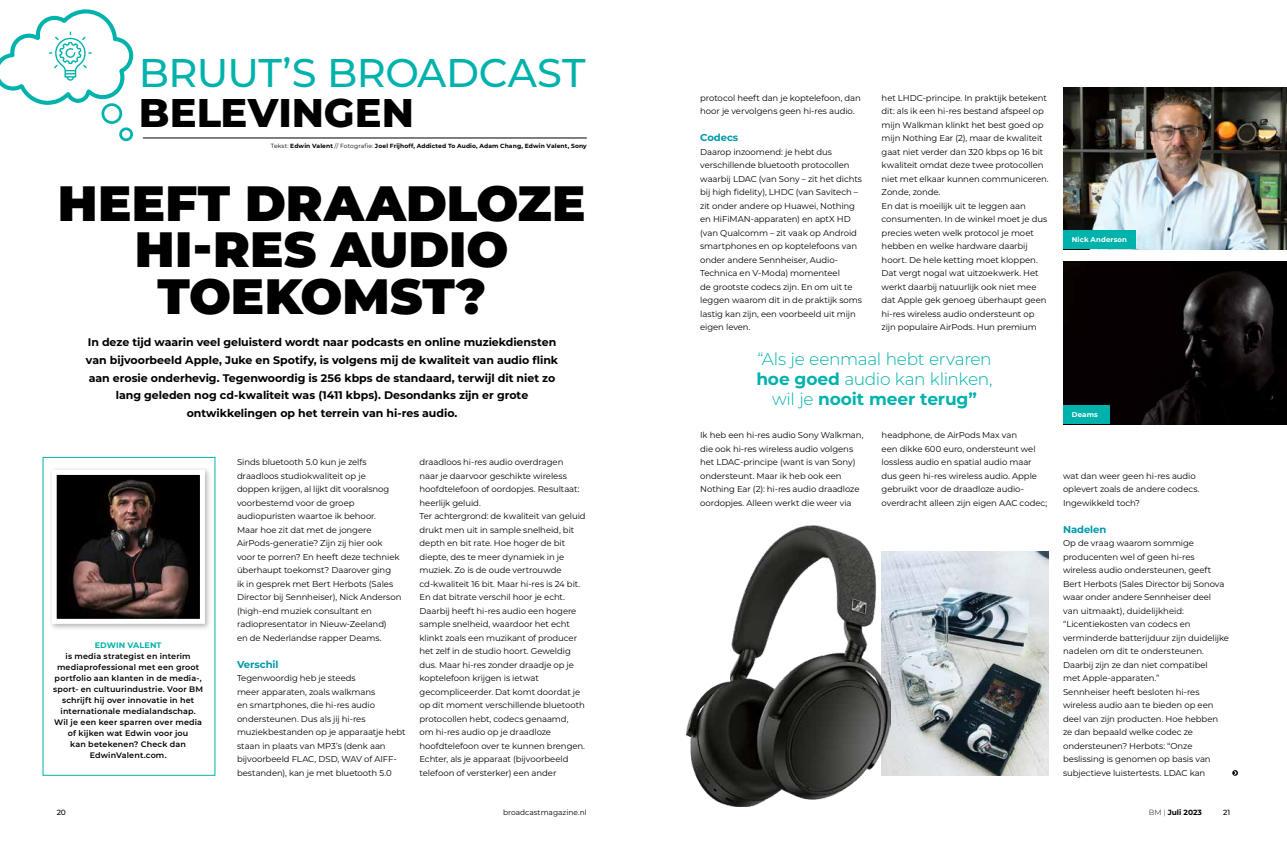
<style>
.page{position:relative;width:1287px;height:842px;background:#fff}
.page>*{position:absolute;margin:0;border:0;box-sizing:border-box;transform-origin:0 0}
.t1{font:900 49.6px/46.1px "Montserrat";color:#000;text-align:center}
.t2{font:500 40px "Montserrat";letter-spacing:-.015em;color:#00b2ac}
.t3{font:800 40px "Montserrat";color:#000}
.t4{font:300 17px/20px "Montserrat";letter-spacing:-.02em;color:#00b2ac;text-align:center}
.t5{font:700 11px/18px "Montserrat";color:#000;text-align:center}
.t6{font:700 10px "Montserrat";letter-spacing:-.005em;color:#0098a9}
.t7{font:8.5px/13.5px "Montserrat";letter-spacing:-.01em;color:#000}
.t8{font:600 8px/11px "Montserrat";letter-spacing:.015em;color:#000;text-align:center}
.t9{font:700 8px "Montserrat";letter-spacing:.01em;color:#00b2ac}
.t10{font:7.5px "Montserrat";color:#000}
.t11{font:700 7.5px "Montserrat";color:#000}
.t12{font:500 7.5px "Montserrat";color:#000}
.t13{font:700 7px "Montserrat";letter-spacing:.015em;color:#fff}
.t14{font:700 6px "Montserrat";letter-spacing:.015em;color:#000}
.s1{font-weight:400}
.s2{font-weight:700}
.s3{font-weight:300}
</style>
<div class="page">
<div style="left:43px;top:457px;width:172px;height:319px;border:1px solid #00b2ac"></div>
<img style="left:1063px;top:87px;width:224px;height:162px">
<div style="left:48px;top:466px;width:164px;height:165px;background:#000;opacity:.3"></div>
<img style="left:58px;top:476px;width:141px;height:142px">
<div style="left:52px;top:470px;width:153px;height:154px;border:5px solid #fff"></div>
<img style="left:1063px;top:262px;width:224px;height:162px">
<div style="left:1063px;top:230px;width:73px;height:19px;background:#00b2ac"></div>
<svg style="left:0;top:9px;width:133px;height:132px"></svg>
<hr style="left:143px;top:138px;width:444px;height:1px;background:#000">
<svg style="left:1232px;top:770px;width:6px;height:6px"></svg>
<img style="left:891px;top:551px;width:158px;height:224px">
<img style="left:686px;top:525px;width:205px;height:281px">
<div style="left:1063px;top:405px;width:46px;height:19px;background:#00b2ac"></div>
<h2 class="t2" style="left:139px;top:44px;width:448px">BRUUT’S BROADCAST</h2>
<h2 class="t3" style="left:139px;top:83px;width:277px">BELEVINGEN</h2>
<p class="t14" style="left:271px;top:142px;width:317px"><span class="s1">Tekst:</span> Edwin Valent <span class="s1">// Fotografie:</span> Joel Frijhoff, Addicted To Audio, Adam Chang, Edwin Valent, Sony</p>
<h1 class="t1" style="left:58px;top:177px;width:529px">HEEFT DRAADLOZE<br>HI-RES AUDIO<br>TOEKOMST?</h1>
<p class="t5" style="left:86px;top:332px;width:474px">In deze tijd waarin veel geluisterd wordt naar podcasts en online muziekdiensten van bijvoorbeeld Apple, Juke en Spotify, is volgens mij de kwaliteit van audio flink aan erosie onderhevig. Tegenwoordig is 256 kbps de standaard, terwijl dit niet zo lang geleden nog cd-kwaliteit was (1411 kbps). Desondanks zijn er grote ontwikkelingen op het terrein van hi-res audio.</p>
<p class="t7" style="left:237px;top:455px;width:166px">Sinds bluetooth 5.0 kun je zelfs draadloos studiokwaliteit op je<br>doppen krijgen, al lijkt dit vooralsnog voorbestemd voor de groep audiopuristen waartoe ik behoor.<br>Maar hoe zit dat met de jongere AirPods-generatie? Zijn zij hier ook voor te porren? En heeft deze techniek überhaupt toekomst? Daarover ging<br>ik in gesprek met Bert Herbots (Sales Director bij Sennheiser), Nick Anderson (high-end muziek consultant en radiopresentator in Nieuw-Zeeland)<br>en de Nederlandse rapper Deams.</p>
<p class="t6" style="left:237px;top:657px;width:43px">Verschil</p>
<p class="t7" style="left:237px;top:671px;width:170px">Tegenwoordig heb je steeds<br>meer apparaten, zoals walkmans<br>en smartphones, die hi-res audio ondersteunen. Dus als jij hi-res muziekbestanden op je apparaatje hebt staan in plaats van MP3’s (denk aan bijvoorbeeld FLAC, DSD, WAV of AIFF&shy;bestanden), kan je met bluetooth 5.0</p>
<p class="t7" style="left:420px;top:455px;width:168px">draadloos hi-res audio overdragen<br>naar je daarvoor geschikte wireless hoofdtelefoon of oordopjes. Resultaat: heerlijk geluid.<br>Ter achtergrond: de kwaliteit van geluid drukt men uit in sample snelheid, bit depth en bit rate. Hoe hoger de bit diepte, des te meer dynamiek in je muziek. Zo is de oude vertrouwde cd-kwaliteit 16 bit. Maar hi-res is 24 bit.<br>En dat bitrate verschil hoor je echt.<br>Daarbij heeft hi-res audio een hogere sample snelheid, waardoor het echt klinkt zoals een muzikant of producer het zelf in de studio hoort. Geweldig dus. Maar hi-res zonder draadje op je koptelefoon krijgen is ietwat gecompliceerder. Dat komt doordat je op dit moment verschillende bluetooth protocollen hebt, codecs genaamd,<br>om hi-res audio op je draadloze hoofdtelefoon over te kunnen brengen.<br>Echter, als je apparaat (bijvoorbeeld telefoon of versterker) een ander</p>
<p class="t9" style="left:95px;top:639px;width:68px">EDWIN VALENT</p>
<p class="t8" style="left:53px;top:650px;width:152px">is media strategist en interim mediaprofessional met een groot portfolio aan klanten in de media-, sport- en cultuurindustrie. Voor BM schrijft hij over innovatie in het internationale medialandschap.<br>Wil je een keer sparren over media of kijken wat Edwin voor jou<br>kan betekenen? Check dan<br>EdwinValent.com.</p>
<p class="t7" style="left:700px;top:91px;width:162px">protocol heeft dan je koptelefoon, dan hoor je vervolgens geen hi-res audio.</p>
<p class="t6" style="left:700px;top:130px;width:40px">Codecs</p>
<p class="t7" style="left:700px;top:145px;width:163px">Daarop inzoomend: je hebt dus verschillende bluetooth protocollen waarbij LDAC (van Sony – zit het dichts bij high fidelity), LHDC (van Savitech – zit onder andere op Huawei, Nothing en HiFiMAN-apparaten) en aptX HD (van Qualcomm – zit vaak op Android smartphones en op koptelefoons van onder andere Sennheiser, Audio-Technica en V-Moda) momenteel<br>de grootste codecs zijn. En om uit te leggen waarom dit in de praktijk soms lastig kan zijn, een voorbeeld uit mijn eigen leven.</p>
<p class="t7" style="left:882px;top:91px;width:169px">het LHDC-principe. In praktijk betekent dit: als ik een hi-res bestand afspeel op mijn Walkman klinkt het best goed op mijn Nothing Ear (2), maar de kwaliteit gaat niet verder dan 320 kbps op 16 bit kwaliteit omdat deze twee protocollen niet met elkaar kunnen communiceren.<br>Zonde, zonde.<br>En dat is moeilijk uit te leggen aan consumenten. In de winkel moet je dus precies weten welk protocol je moet hebben en welke hardware daarbij hoort. De hele ketting moet kloppen.<br>Dat vergt nogal wat uitzoekwerk. Het werkt daarbij natuurlijk ook niet mee dat Apple gek genoeg überhaupt geen hi-res wireless audio ondersteunt op zijn populaire AirPods. Hun premium</p>
<h3 class="t4" style="left:756px;top:349px;width:238px">“Als je eenmaal hebt ervaren <span class="s2">hoe goed</span> audio kan klinken, wil je <span class="s2">nooit meer terug”</span></h3>
<p class="t7" style="left:882px;top:428px;width:167px">headphone, de AirPods Max van<br>een dikke 600 euro, ondersteunt wel lossless audio en spatial audio maar dus geen hi-res wireless audio. Apple gebruikt voor de draadloze audio&shy;overdracht alleen zijn eigen AAC codec;</p>
<p class="t7" style="left:700px;top:428px;width:165px">Ik heb een hi-res audio Sony Walkman, die ook hi-res wireless audio volgens het LDAC-principe (want is van Sony) ondersteunt. Maar ik heb ook een Nothing Ear (2): hi-res audio draadloze oordopjes. Alleen werkt die weer via</p>
<p class="t13" style="left:1072px;top:235px;width:57px">Nick Anderson</p>
<p class="t13" style="left:1072px;top:410px;width:28px">Deams</p>
<p class="t7" style="left:1063px;top:469px;width:138px">wat dan weer geen hi-res audio oplevert zoals de andere codecs.<br>Ingewikkeld toch?</p>
<p class="t6" style="left:1063px;top:522px;width:45px">Nadelen</p>
<p class="t7" style="left:1063px;top:536px;width:168px">Op de vraag waarom sommige producenten wel of geen hi-res wireless audio ondersteunen, geeft Bert Herbots (Sales Director bij Sonova waar onder andere Sennheiser deel<br>van uitmaakt), duidelijkheid: “Licentiekosten van codecs en verminderde batterijduur zijn duidelijke nadelen om dit te ondersteunen.<br>Daarbij zijn ze dan niet compatibel<br>met Apple-apparaten.”<br>Sennheiser heeft besloten hi-res wireless audio aan te bieden op een deel van zijn producten. Hoe hebben ze dan bepaald welke codec ze ondersteunen? Herbots: “Onze beslissing is genomen op basis van subjectieve luistertests. LDAC kan</p>
<p class="t12" style="left:57px;top:807px;width:11px">20</p>
<p class="t10" style="left:503px;top:807px;width:85px">broadcastmagazine.nl</p>
<p class="t11" style="left:1149px;top:807px;width:55px"><span class="s3">BM |</span> Juli 2023</p>
<p class="t12" style="left:1223px;top:807px;width:9px">21</p>
</div>
